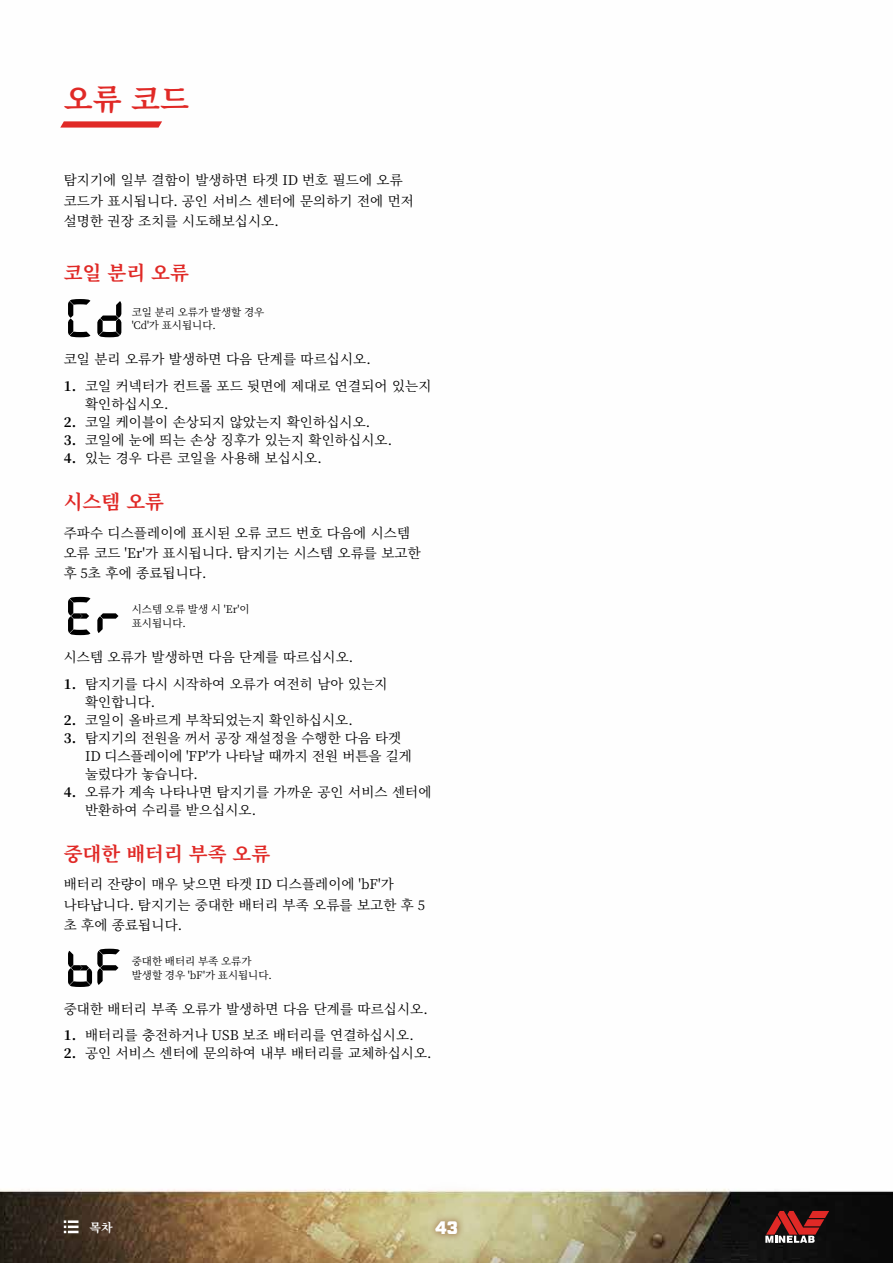
<style>
.page{position:relative;width:893px;height:1263px;background:#fff}
.page>*{position:absolute;margin:0;border:0;box-sizing:border-box;transform-origin:0 0}
.t1{font:700 30px "Noto Serif KR";color:#e02926}
.t2{font:700 19.5px "Noto Serif KR";color:#e02926}
.t3{font:900 18px "Industry";color:#fff}
.t4{font:13.5px/20.2px "Noto Serif KR";letter-spacing:.01em;color:#000}
.t5{font:700 12px "Noto Serif KR";color:#fff}
.t6{font:10.5px/13.5px "Noto Serif KR";color:#000}
.s1{font-weight:700}
</style>
<div class="page">
<img style="left:0;top:300px;width:893px;height:963px">
<svg style="left:64px;top:1220px;width:15px;height:13px"></svg>
<svg style="left:60px;top:121px;width:102px;height:7px"></svg>
<svg style="left:396px;top:1182px;width:101px;height:81px;background:#d1cb9f"></svg>
<svg style="left:428px;top:1214px;width:37px;height:27px"></svg>
<svg style="left:765px;top:1211px;width:64px;height:32px;background:#7d3332"></svg>
<svg style="left:68px;top:299px;width:22px;height:38px"></svg>
<svg style="left:97px;top:301px;width:24px;height:36px"></svg>
<svg style="left:68px;top:597px;width:22px;height:38px"></svg>
<svg style="left:97px;top:613px;width:21px;height:20px"></svg>
<svg style="left:68px;top:949px;width:52px;height:38px"></svg>
<h1 class="t1" style="left:64px;top:82px;width:127px">오류 코드</h1>
<p class="t4" style="left:64px;top:170px;width:352px">탐지기에 일부 결함이 발생하면 타겟 ID 번호 필드에 오류 코드가 표시됩니다. 공인 서비스 센터에 문의하기 전에 먼저 설명한 권장 조치를 시도해보십시오.</p>
<h2 class="t2" style="left:64px;top:262px;width:127px">코일 분리 오류</h2>
<p class="t6" style="left:132px;top:305px;width:134px">코일 분리 오류가 발생할 경우 'Cd'가 표시됩니다.</p>
<p class="t4" style="left:64px;top:349px;width:306px">코일 분리 오류가 발생하면 다음 단계를 따르십시오.</p>
<p class="t4" style="left:85px;top:377px;width:348px;line-height:18px;text-indent:-21px"><span class="s1">1.</span> 코일 커넥터가 컨트롤 포드 뒷면에 제대로 연결되어 있는지 확인하십시오.</p>
<p class="t4" style="left:64px;top:412px;width:305px"><span class="s1">2.</span> 코일 케이블이 손상되지 않았는지 확인하십시오.</p>
<p class="t4" style="left:64px;top:430px;width:327px"><span class="s1">3.</span> 코일에 눈에 띄는 손상 징후가 있는지 확인하십시오.</p>
<p class="t4" style="left:64px;top:448px;width:257px"><span class="s1">4.</span> 있는 경우 다른 코일을 사용해 보십시오.</p>
<h2 class="t2" style="left:64px;top:491px;width:102px">시스템 오류</h2>
<p class="t4" style="left:64px;top:523px;width:358px">주파수 디스플레이에 표시된 오류 코드 번호 다음에 시스템 오류 코드 'Er'가 표시됩니다. 탐지기는 시스템 오류를 보고한 후 5초 후에 종료됩니다.</p>
<p class="t6" style="left:132px;top:603px;width:119px">시스템 오류 발생 시 'Er'이 표시됩니다.</p>
<p class="t4" style="left:64px;top:647px;width:288px">시스템 오류가 발생하면 다음 단계를 따르십시오.</p>
<p class="t4" style="left:85px;top:675px;width:304px;line-height:18px;text-indent:-21px"><span class="s1">1.</span> 탐지기를 다시 시작하여 오류가 여전히 남아 있는지 확인합니다.</p>
<p class="t4" style="left:64px;top:710px;width:288px"><span class="s1">2.</span> 코일이 올바르게 부착되었는지 확인하십시오.</p>
<p class="t4" style="left:85px;top:729px;width:328px;line-height:18px;text-indent:-21px"><span class="s1">3.</span> 탐지기의 전원을 꺼서 공장 재설정을 수행한 다음 타겟<br>ID 디스플레이에 'FP'가 나타날 때까지 전원 버튼을 길게 눌렀다가 놓습니다.</p>
<p class="t4" style="left:85px;top:783px;width:348px;line-height:18px;text-indent:-21px"><span class="s1">4.</span> 오류가 계속 나타나면 탐지기를 가까운 공인 서비스 센터에 반환하여 수리를 받으십시오.</p>
<h2 class="t2" style="left:64px;top:842px;width:208px">중대한 배터리 부족 오류</h2>
<p class="t4" style="left:64px;top:875px;width:363px">배터리 잔량이 매우 낮으면 타겟 ID 디스플레이에 'bF'가 나타납니다. 탐지기는 중대한 배터리 부족 오류를 보고한 후 5 초 후에 종료됩니다.</p>
<p class="t6" style="left:132px;top:955px;width:140px">중대한 배터리 부족 오류가 발생할 경우 'bF'가 표시됩니다.</p>
<p class="t4" style="left:64px;top:999px;width:363px">중대한 배터리 부족 오류가 발생하면 다음 단계를 따르십시오.</p>
<p class="t4" style="left:64px;top:1026px;width:349px"><span class="s1">1.</span> 배터리를 충전하거나 USB 보조 배터리를 연결하십시오.</p>
<p class="t4" style="left:64px;top:1044px;width:367px"><span class="s1">2.</span> 공인 서비스 센터에 문의하여 내부 배터리를 교체하십시오.</p>
<p class="t5" style="left:90px;top:1220px;width:25px">목차</p>
<h3 class="t3" style="left:435px;top:1217px;width:24px">43</h3>
</div>
